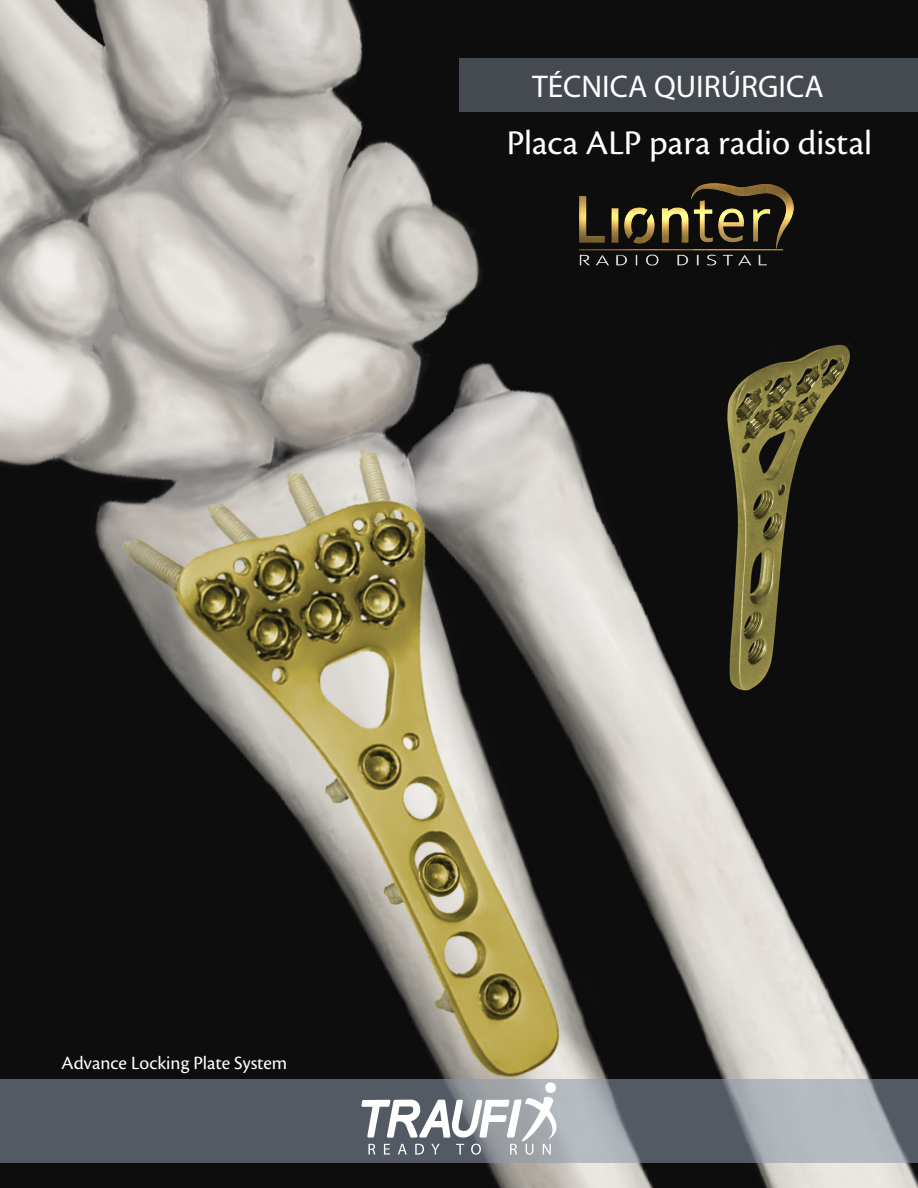
<style>
.page{position:relative;width:918px;height:1188px;background:#fff}
.page>*{position:absolute;margin:0;border:0;box-sizing:border-box;transform-origin:0 0}
.t1{font:36px "Cronos Pro";color:#fff}
.t2{font:31.5px "Myriad Pro";color:#fff}
.subtemas{font:19.5px "Cronos Pro";color:#fff}
</style>
<div class="page">
<img style="left:0;top:0;width:918px;height:1188px">
<div style="left:459px;top:58px;width:459px;height:54px;background:#454a51"></div>
<svg style="left:0;top:1079px;width:918px;height:83px;background:#6f757d"></svg>
<svg style="left:361px;top:1082px;width:198px;height:73px"></svg>
<img style="left:554px;top:153px;width:264px;height:146px">
<p class="t2" style="left:532px;top:67px;width:293px">TÉCNICA QUIRÚRGICA</p>
<p class="t1" style="left:507px;top:122px;width:367px">Placa ALP para radio distal</p>
<p class="subtemas" style="left:62px;top:1052px;width:227px">Advance Locking Plate System</p>
</div>
